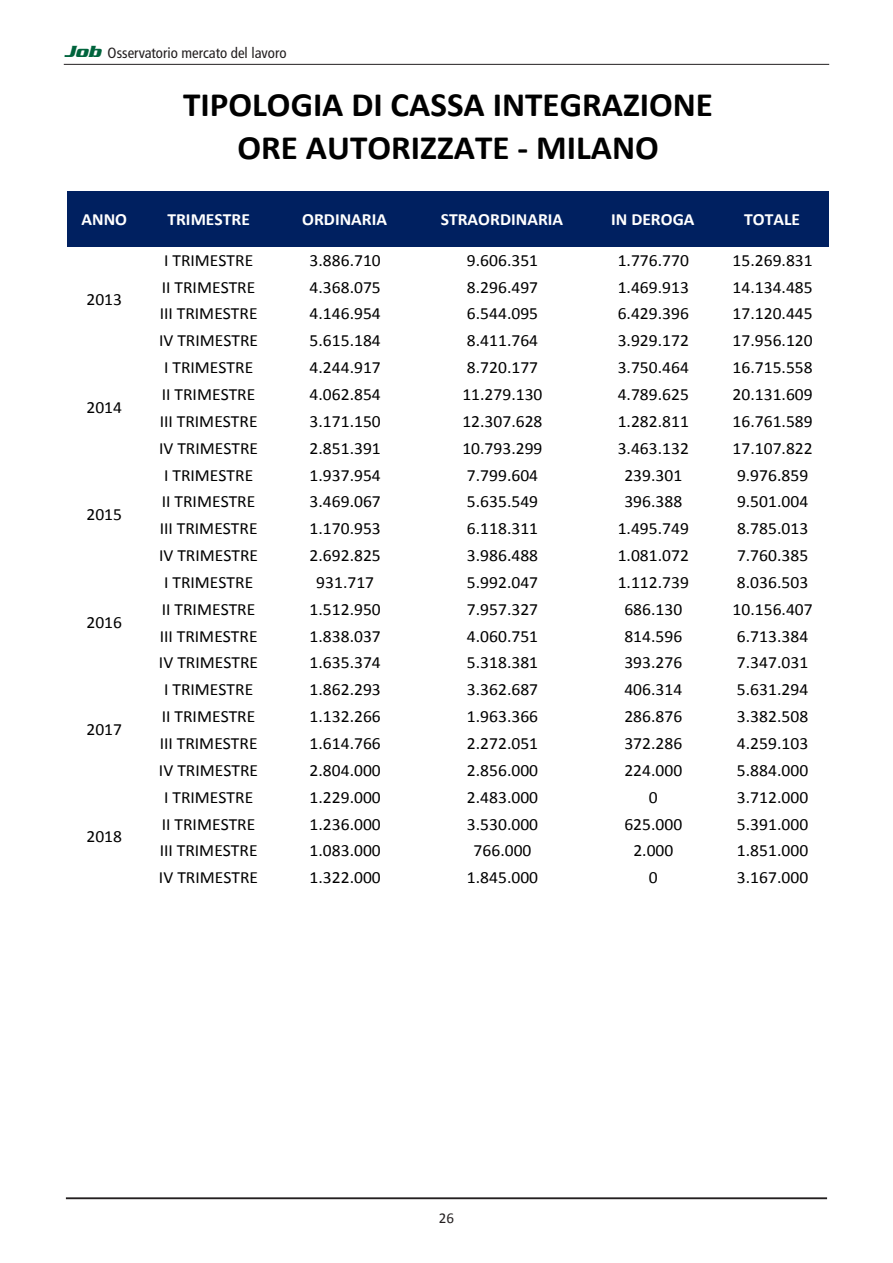
<style>
.page{position:relative;width:893px;height:1263px;background:#fff}
.page>*{position:absolute;margin:0;border:0;box-sizing:border-box;transform-origin:0 0}
.t1{font:700 34.2px/43.5px "Calibri";color:#000;text-align:center}
.t2{font:17.1px "Calibri";color:#000}
.t3{font:700 17.1px "Calibri";color:#fff}
.t4{font:15px "Calibri";color:#231f20}
.t5{font:condensed 14.85px "Frutiger";color:#231f20}
.s1{font-family:"Serpentine";font-weight:700;font-style:italic;font-stretch:normal;font-size:17.4px;color:#00643d}
</style>
<div class="page">
<hr style="left:66px;top:1197px;width:761px;height:2px;background:#231f20">
<hr style="left:64px;top:64px;width:765px;height:1px;background:#231f20">
<div style="left:67px;top:191px;width:762px;height:56px;background:#002060"></div>
<p class="t5" style="left:65px;top:44px;width:224px"><span class="s1">Job</span> Osservatorio mercato del lavoro</p>
<p class="t1" style="left:183px;top:81px;width:531px">TIPOLOGIA DI CASSA INTEGRAZIONE<br>ORE AUTORIZZATE - MILANO</p>
<p class="t3" style="left:81px;top:207px;width:47px">ANNO</p>
<p class="t3" style="left:167px;top:207px;width:84px">TRIMESTRE</p>
<p class="t3" style="left:302px;top:207px;width:86px">ORDINARIA</p>
<p class="t3" style="left:441px;top:207px;width:124px">STRAORDINARIA</p>
<p class="t3" style="left:611px;top:207px;width:85px">IN DEROGA</p>
<p class="t3" style="left:744px;top:207px;width:57px">TOTALE</p>
<p class="t2" style="left:164px;top:248px;width:91px">I TRIMESTRE</p>
<p class="t2" style="left:310px;top:248px;width:73px">3.886.710</p>
<p class="t2" style="left:467px;top:248px;width:73px">9.606.351</p>
<p class="t2" style="left:618px;top:248px;width:73px">1.776.770</p>
<p class="t2" style="left:733px;top:248px;width:82px">15.269.831</p>
<p class="t2" style="left:162px;top:275px;width:95px">II TRIMESTRE</p>
<p class="t2" style="left:310px;top:275px;width:73px">4.368.075</p>
<p class="t2" style="left:467px;top:275px;width:73px">8.296.497</p>
<p class="t2" style="left:618px;top:275px;width:73px">1.469.913</p>
<p class="t2" style="left:733px;top:275px;width:82px">14.134.485</p>
<p class="t2" style="left:160px;top:302px;width:99px">III TRIMESTRE</p>
<p class="t2" style="left:310px;top:302px;width:73px">4.146.954</p>
<p class="t2" style="left:467px;top:302px;width:73px">6.544.095</p>
<p class="t2" style="left:618px;top:302px;width:73px">6.429.396</p>
<p class="t2" style="left:733px;top:302px;width:82px">17.120.445</p>
<p class="t2" style="left:159px;top:329px;width:101px">IV TRIMESTRE</p>
<p class="t2" style="left:310px;top:329px;width:73px">5.615.184</p>
<p class="t2" style="left:467px;top:329px;width:73px">8.411.764</p>
<p class="t2" style="left:618px;top:329px;width:73px">3.929.172</p>
<p class="t2" style="left:733px;top:329px;width:82px">17.956.120</p>
<p class="t2" style="left:164px;top:356px;width:91px">I TRIMESTRE</p>
<p class="t2" style="left:310px;top:356px;width:73px">4.244.917</p>
<p class="t2" style="left:467px;top:356px;width:73px">8.720.177</p>
<p class="t2" style="left:618px;top:356px;width:73px">3.750.464</p>
<p class="t2" style="left:733px;top:356px;width:82px">16.715.558</p>
<p class="t2" style="left:162px;top:382px;width:95px">II TRIMESTRE</p>
<p class="t2" style="left:310px;top:382px;width:73px">4.062.854</p>
<p class="t2" style="left:462px;top:382px;width:82px">11.279.130</p>
<p class="t2" style="left:618px;top:382px;width:73px">4.789.625</p>
<p class="t2" style="left:733px;top:382px;width:82px">20.131.609</p>
<p class="t2" style="left:160px;top:409px;width:99px">III TRIMESTRE</p>
<p class="t2" style="left:310px;top:409px;width:73px">3.171.150</p>
<p class="t2" style="left:462px;top:409px;width:82px">12.307.628</p>
<p class="t2" style="left:618px;top:409px;width:73px">1.282.811</p>
<p class="t2" style="left:733px;top:409px;width:82px">16.761.589</p>
<p class="t2" style="left:159px;top:436px;width:101px">IV TRIMESTRE</p>
<p class="t2" style="left:310px;top:436px;width:73px">2.851.391</p>
<p class="t2" style="left:462px;top:436px;width:82px">10.793.299</p>
<p class="t2" style="left:618px;top:436px;width:73px">3.463.132</p>
<p class="t2" style="left:733px;top:436px;width:82px">17.107.822</p>
<p class="t2" style="left:164px;top:463px;width:91px">I TRIMESTRE</p>
<p class="t2" style="left:310px;top:463px;width:73px">1.937.954</p>
<p class="t2" style="left:467px;top:463px;width:73px">7.799.604</p>
<p class="t2" style="left:624px;top:463px;width:59px">239.301</p>
<p class="t2" style="left:737px;top:463px;width:73px">9.976.859</p>
<p class="t2" style="left:162px;top:490px;width:95px">II TRIMESTRE</p>
<p class="t2" style="left:310px;top:490px;width:73px">3.469.067</p>
<p class="t2" style="left:467px;top:490px;width:73px">5.635.549</p>
<p class="t2" style="left:624px;top:490px;width:59px">396.388</p>
<p class="t2" style="left:737px;top:490px;width:73px">9.501.004</p>
<p class="t2" style="left:160px;top:517px;width:99px">III TRIMESTRE</p>
<p class="t2" style="left:310px;top:517px;width:73px">1.170.953</p>
<p class="t2" style="left:467px;top:517px;width:73px">6.118.311</p>
<p class="t2" style="left:618px;top:517px;width:73px">1.495.749</p>
<p class="t2" style="left:737px;top:517px;width:73px">8.785.013</p>
<p class="t2" style="left:159px;top:543px;width:101px">IV TRIMESTRE</p>
<p class="t2" style="left:310px;top:543px;width:73px">2.692.825</p>
<p class="t2" style="left:467px;top:543px;width:73px">3.986.488</p>
<p class="t2" style="left:618px;top:543px;width:73px">1.081.072</p>
<p class="t2" style="left:737px;top:543px;width:73px">7.760.385</p>
<p class="t2" style="left:164px;top:570px;width:91px">I TRIMESTRE</p>
<p class="t2" style="left:316px;top:570px;width:59px">931.717</p>
<p class="t2" style="left:467px;top:570px;width:73px">5.992.047</p>
<p class="t2" style="left:618px;top:570px;width:73px">1.112.739</p>
<p class="t2" style="left:737px;top:570px;width:73px">8.036.503</p>
<p class="t2" style="left:162px;top:597px;width:95px">II TRIMESTRE</p>
<p class="t2" style="left:310px;top:597px;width:73px">1.512.950</p>
<p class="t2" style="left:467px;top:597px;width:73px">7.957.327</p>
<p class="t2" style="left:624px;top:597px;width:59px">686.130</p>
<p class="t2" style="left:733px;top:597px;width:82px">10.156.407</p>
<p class="t2" style="left:160px;top:624px;width:99px">III TRIMESTRE</p>
<p class="t2" style="left:310px;top:624px;width:73px">1.838.037</p>
<p class="t2" style="left:467px;top:624px;width:73px">4.060.751</p>
<p class="t2" style="left:624px;top:624px;width:59px">814.596</p>
<p class="t2" style="left:737px;top:624px;width:73px">6.713.384</p>
<p class="t2" style="left:159px;top:651px;width:101px">IV TRIMESTRE</p>
<p class="t2" style="left:310px;top:651px;width:73px">1.635.374</p>
<p class="t2" style="left:467px;top:651px;width:73px">5.318.381</p>
<p class="t2" style="left:624px;top:651px;width:59px">393.276</p>
<p class="t2" style="left:737px;top:651px;width:73px">7.347.031</p>
<p class="t2" style="left:164px;top:678px;width:91px">I TRIMESTRE</p>
<p class="t2" style="left:310px;top:678px;width:73px">1.862.293</p>
<p class="t2" style="left:467px;top:678px;width:73px">3.362.687</p>
<p class="t2" style="left:624px;top:678px;width:59px">406.314</p>
<p class="t2" style="left:737px;top:678px;width:73px">5.631.294</p>
<p class="t2" style="left:162px;top:705px;width:95px">II TRIMESTRE</p>
<p class="t2" style="left:310px;top:705px;width:73px">1.132.266</p>
<p class="t2" style="left:467px;top:705px;width:73px">1.963.366</p>
<p class="t2" style="left:624px;top:705px;width:59px">286.876</p>
<p class="t2" style="left:737px;top:705px;width:73px">3.382.508</p>
<p class="t2" style="left:160px;top:731px;width:99px">III TRIMESTRE</p>
<p class="t2" style="left:310px;top:731px;width:73px">1.614.766</p>
<p class="t2" style="left:467px;top:731px;width:73px">2.272.051</p>
<p class="t2" style="left:624px;top:731px;width:59px">372.286</p>
<p class="t2" style="left:737px;top:731px;width:73px">4.259.103</p>
<p class="t2" style="left:159px;top:758px;width:101px">IV TRIMESTRE</p>
<p class="t2" style="left:310px;top:758px;width:73px">2.804.000</p>
<p class="t2" style="left:467px;top:758px;width:73px">2.856.000</p>
<p class="t2" style="left:624px;top:758px;width:59px">224.000</p>
<p class="t2" style="left:737px;top:758px;width:73px">5.884.000</p>
<p class="t2" style="left:164px;top:785px;width:91px">I TRIMESTRE</p>
<p class="t2" style="left:310px;top:785px;width:73px">1.229.000</p>
<p class="t2" style="left:467px;top:785px;width:73px">2.483.000</p>
<p class="t2" style="left:649px;top:785px;width:10px">0</p>
<p class="t2" style="left:737px;top:785px;width:73px">3.712.000</p>
<p class="t2" style="left:162px;top:812px;width:95px">II TRIMESTRE</p>
<p class="t2" style="left:310px;top:812px;width:73px">1.236.000</p>
<p class="t2" style="left:467px;top:812px;width:73px">3.530.000</p>
<p class="t2" style="left:624px;top:812px;width:59px">625.000</p>
<p class="t2" style="left:737px;top:812px;width:73px">5.391.000</p>
<p class="t2" style="left:160px;top:839px;width:99px">III TRIMESTRE</p>
<p class="t2" style="left:310px;top:839px;width:73px">1.083.000</p>
<p class="t2" style="left:474px;top:839px;width:59px">766.000</p>
<p class="t2" style="left:633px;top:839px;width:42px">2.000</p>
<p class="t2" style="left:737px;top:839px;width:73px">1.851.000</p>
<p class="t2" style="left:159px;top:866px;width:101px">IV TRIMESTRE</p>
<p class="t2" style="left:310px;top:866px;width:73px">1.322.000</p>
<p class="t2" style="left:467px;top:866px;width:73px">1.845.000</p>
<p class="t2" style="left:649px;top:866px;width:10px">0</p>
<p class="t2" style="left:737px;top:866px;width:73px">3.167.000</p>
<p class="t2" style="left:86px;top:288px;width:37px">2013</p>
<p class="t2" style="left:86px;top:395px;width:37px">2014</p>
<p class="t2" style="left:86px;top:503px;width:37px">2015</p>
<p class="t2" style="left:86px;top:610px;width:37px">2016</p>
<p class="t2" style="left:86px;top:717px;width:37px">2017</p>
<p class="t2" style="left:86px;top:825px;width:37px">2018</p>
<p class="t4" style="left:439px;top:1209px;width:17px">26</p>
</div>
